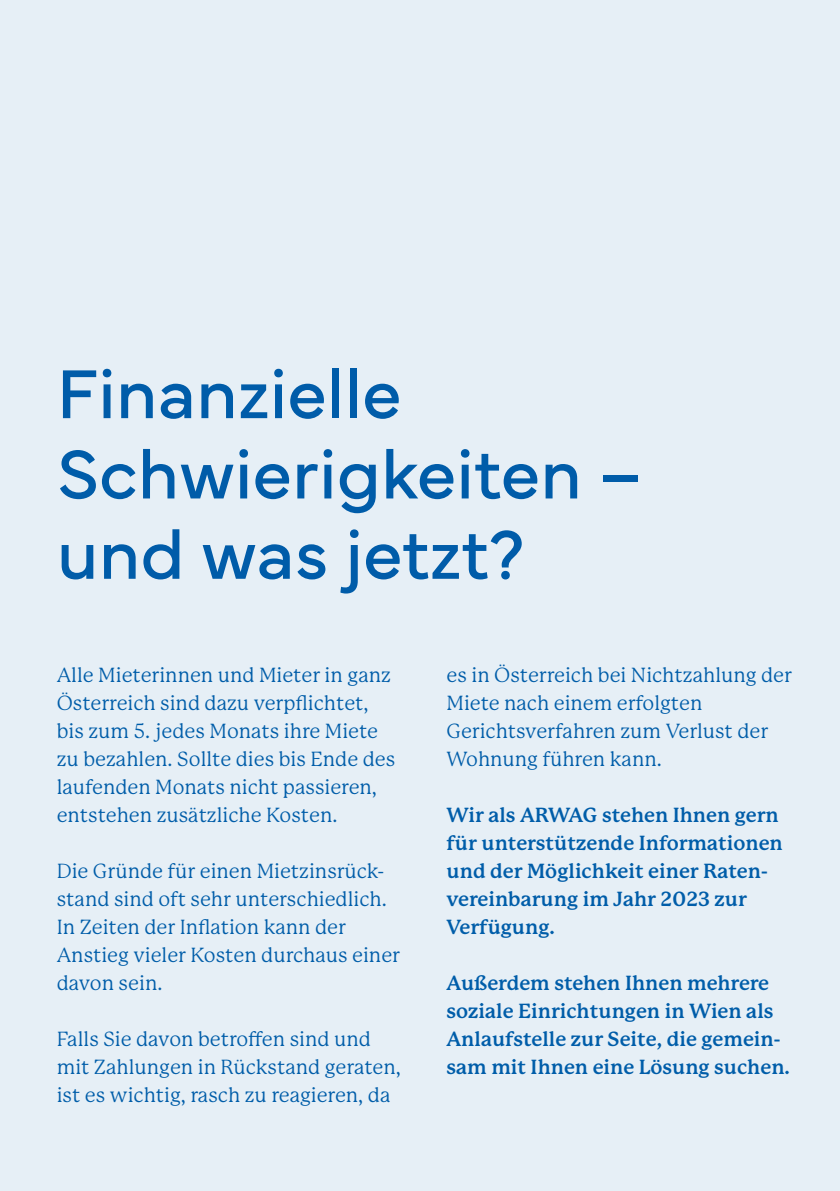
<style>
.page{position:relative;width:840px;height:1191px;background:#fff}
.page>*{position:absolute;margin:0;border:0;box-sizing:border-box;transform-origin:0 0}
.t1{font:72px/80.2px "Mundial";color:#005ca9}
.t2{font:20px/28px "P22 Mackinac Pro";color:#005da9}
.t3{font:700 20px/28px "P22 Mackinac Pro";color:#005da9}
</style>
<div class="page">
<div style="left:0;top:0;width:839px;height:1191px;background:#e6eff6"></div>
<h1 class="t1" style="left:57px;top:347px;width:586px">Finanzielle<br>Schwierigkeiten – und was jetzt?</h1>
<p class="t2" style="left:57px;top:661px;width:340px">Alle Mieterinnen und Mieter in ganz Österreich sind dazu verpflichtet, bis zum 5. jedes Monats ihre Miete zu bezahlen. Sollte dies bis Ende des laufenden Monats nicht passieren, entstehen zusätzliche Kosten.</p>
<p class="t2" style="left:57px;top:857px;width:344px">Die Gründe für einen Mietzinsrück&shy;stand sind oft sehr unterschiedlich.<br>In Zeiten der Inflation kann der<br>Anstieg vieler Kosten durchaus einer davon sein.</p>
<p class="t2" style="left:57px;top:1025px;width:345px">Falls Sie davon betroffen sind und mit Zahlungen in Rückstand geraten, ist es wichtig, rasch zu reagieren, da</p>
<p class="t2" style="left:446px;top:661px;width:347px">es in Österreich bei Nichtzahlung der<br>Miete nach einem erfolgten<br>Gerichtsverfahren zum Verlust der<br>Wohnung führen kann.</p>
<p class="t3" style="left:446px;top:801px;width:337px">Wir als ARWAG stehen Ihnen gern für unterstützende Informationen und der Möglichkeit einer Raten&shy;vereinbarung im Jahr 2023 zur<br>Verfügung.</p>
<p class="t3" style="left:446px;top:969px;width:345px">Außerdem stehen Ihnen mehrere soziale Einrichtungen in Wien als Anlaufstelle zur Seite, die gemein&shy;sam mit Ihnen eine Lösung suchen.</p>
</div>
